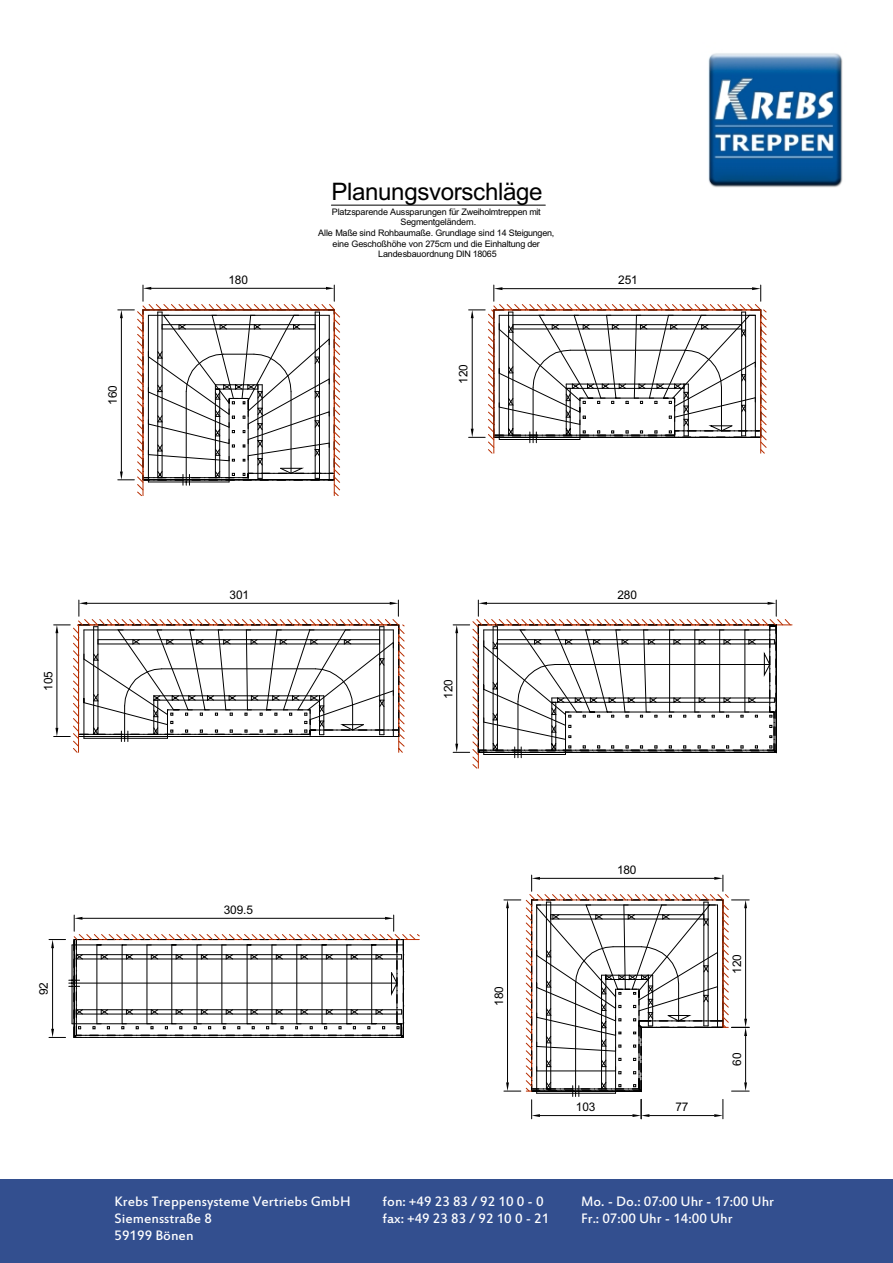
<style>
.page{position:relative;width:893px;height:1263px;background:#fff}
.page>*{position:absolute;margin:0;border:0;box-sizing:border-box;transform-origin:0 0}
.t1{font:24.15px "Arial";letter-spacing:-.015em;color:#000}
.t2{font:15px/16.8px "Estrangelo Edessa";color:#fff}
.t3{font:11.85px "Arial";letter-spacing:-.01em;color:#000}
.t4{font:9px/10.6px "Arial";letter-spacing:-.025em;color:#000;text-align:center}
</style>
<div class="page">
<svg style="left:118px;top:285px;width:222px;height:211px"></svg>
<svg style="left:468px;top:285px;width:299px;height:169px"></svg>
<svg style="left:54px;top:600px;width:351px;height:153px"></svg>
<svg style="left:453px;top:600px;width:339px;height:169px"></svg>
<hr style="left:331px;top:205px;width:214px;height:1px;background:#000">
<svg style="left:49px;top:915px;width:371px;height:123px"></svg>
<svg style="left:504px;top:875px;width:245px;height:244px"></svg>
<div style="left:0;top:1179px;width:893px;height:84px;background:#334f8f"></div>
<img style="left:708px;top:53px;width:135px;height:135px">
<h3 class="t3" style="left:108px;top:405px;width:21px;rotate:-90deg">160</h3>
<h3 class="t3" style="left:228px;top:275px;width:21px">180</h3>
<h1 class="t1" style="left:331px;top:183px;width:213px">Planungsvorschläge</h1>
<p class="t4" style="left:318px;top:207px;width:238px">Platzsparende Aussparungen für Zweiholmtreppen mit Segmentgeländern.<br>Alle Maße sind Rohbaumaße. Grundlage sind 14 Steigungen, eine Geschoßhöhe von 275cm und die Einhaltung der Landesbauordnung DIN 18065</p>
<h3 class="t3" style="left:459px;top:384px;width:21px;rotate:-90deg">120</h3>
<h3 class="t3" style="left:618px;top:275px;width:21px">251</h3>
<h3 class="t3" style="left:229px;top:590px;width:21px">301</h3>
<h3 class="t3" style="left:44px;top:691px;width:21px;rotate:-90deg">105</h3>
<h3 class="t3" style="left:444px;top:699px;width:21px;rotate:-90deg">120</h3>
<h3 class="t3" style="left:39px;top:995px;width:15px;rotate:-90deg">92</h3>
<h3 class="t3" style="left:224px;top:905px;width:31px">309.5</h3>
<h3 class="t3" style="left:494px;top:1006px;width:21px;rotate:-90deg">180</h3>
<h3 class="t3" style="left:617px;top:590px;width:21px">280</h3>
<h3 class="t3" style="left:617px;top:865px;width:21px">180</h3>
<h3 class="t3" style="left:576px;top:1103px;width:21px">103</h3>
<h3 class="t3" style="left:675px;top:1103px;width:15px">77</h3>
<h3 class="t3" style="left:732px;top:974px;width:21px;rotate:-90deg">120</h3>
<h3 class="t3" style="left:732px;top:1066px;width:15px;rotate:-90deg">60</h3>
<h2 class="t2" style="left:114px;top:1195px;width:238px">Krebs Treppensysteme Vertriebs GmbH<br>Siemensstraße 8<br>59199 Bönen</h2>
<h2 class="t2" style="left:382px;top:1195px;width:168px">fon: +49 23 83 / 92 10 0 - 0 fax: +49 23 83 / 92 10 0 - 21</h2>
<h2 class="t2" style="left:581px;top:1195px;width:195px">Mo. - Do.: 07:00 Uhr - 17:00 Uhr<br>Fr.: 07:00 Uhr - 14:00 Uhr</h2>
</div>
